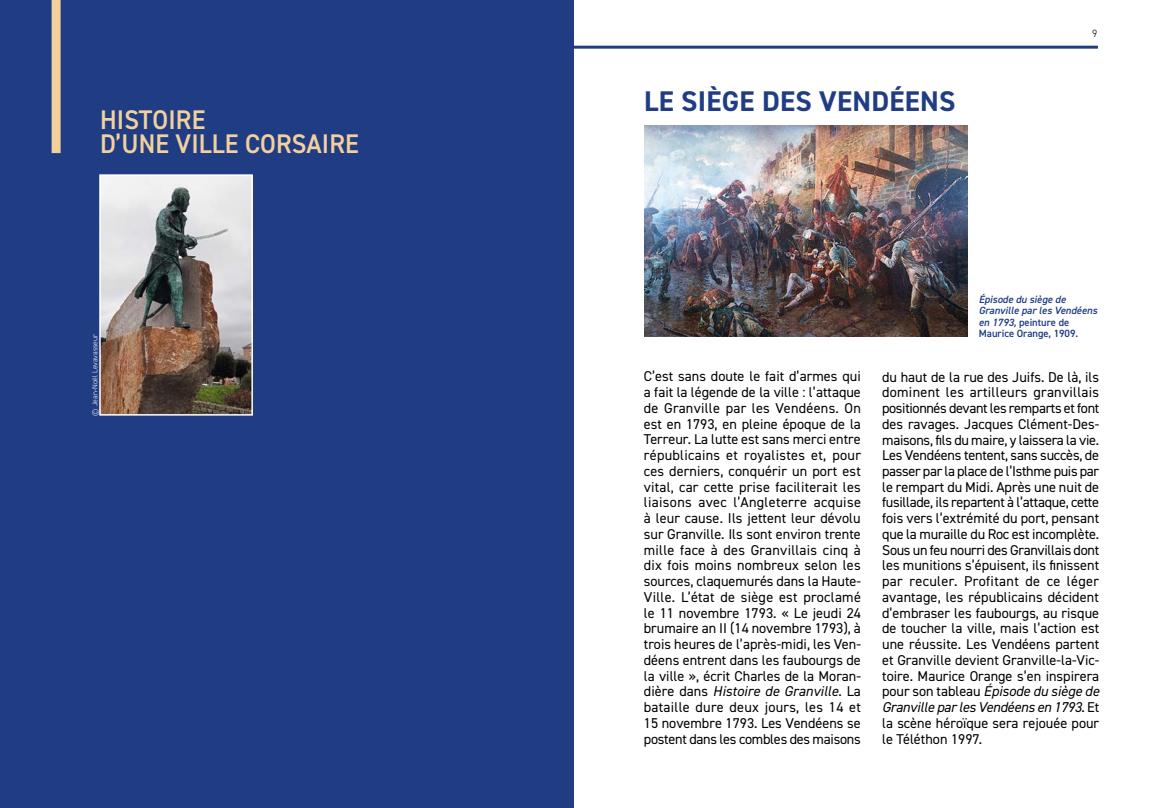
<style>
.page{position:relative;width:1149px;height:808px;background:#fff}
.page>*{position:absolute;margin:0;border:0;box-sizing:border-box;transform-origin:0 0}
.t1{font:700 28.5px "DIN2014";letter-spacing:.01em;color:#203d84}
.t2{font:600 27px/24px "DIN2014";letter-spacing:.005em;color:#f2d19d;scale:.95 1}
.t3{font:14.25px/15.8px "DIN2014";color:#000;text-align:justify}
.t4{font:italic 600 10.5px/11.2px "DIN2014";color:#203d84}
.t5{font:300 10.5px "DIN2014";color:#000}
.t6{font:300 7.5px "DIN2014";color:#fff}
.s1{font-style:normal}
.s2{font-style:italic}
</style>
<div class="page">
<img style="left:644px;top:125px;width:323px;height:212px">
<hr style="left:51px;top:46px;width:1046px;height:3px;background:#203d84">
<div style="left:0;top:0;width:574px;height:808px;background:#203d84"></div>
<div style="left:52px;top:0;width:9px;height:153px;background:#f2d19d"></div>
<img style="left:102px;top:177px;width:148px;height:236px">
<div style="left:99px;top:174px;width:154px;height:242px;border:2px solid #fff"></div>
<h2 class="t2" style="left:100px;top:107px;width:274px">HISTOIRE<br>D’UNE VILLE CORSAIRE</h2>
<p class="t6" style="left:90px;top:416px;width:83px;rotate:-90deg">© Jean-Noël Levavasseur</p>
<h1 class="t1" style="left:643px;top:82px;width:313px">LE SIÈGE DES VENDÉENS</h1>
<p class="t5" style="left:1091px;top:27px;width:7px">9</p>
<p class="t4" style="left:978px;top:294px;width:120px">Épisode du siège de<br>Granville par les Vendéens en 1793, <span class="s1">peinture de<br>Maurice Orange, 1909.</span></p>
<p class="t3" style="left:643px;top:368px;width:218px">C’est sans doute le fait d’armes qui a fait la légende de la ville : l’attaque de Granville par les Vendéens. On est en 1793, en pleine époque de la Terreur. La lutte est sans merci entre républicains et royalistes et, pour ces derniers, conquérir un port est vital, car cette prise faciliterait les liaisons avec l’Angleterre acquise à leur cause. Ils jettent leur dévolu sur Granville. Ils sont environ trente mille face à des Granvillais cinq à dix fois moins nombreux selon les sources, claquemurés dans la Haute-Ville. L’état de siège est proclamé le 11 novembre 1793. « Le jeudi 24 brumaire an II (14 novembre 1793), à trois heures de l’après-midi, les Ven&shy;déens entrent dans les faubourgs de la ville », écrit Charles de la Moran&shy;dière dans <span class="s2">Histoire de Granville</span>. La bataille dure deux jours, les 14 et 15 novembre 1793. Les Vendéens se postent dans les combles des maisons</p>
<p class="t3" style="left:881px;top:368px;width:218px">du haut de la rue des Juifs. De là, ils dominent les artilleurs granvillais positionnés devant les remparts et font des ravages. Jacques Clément-Des&shy;maisons, fils du maire, y laissera la vie.<br>Les Vendéens tentent, sans succès, de passer par la place de l’Isthme puis par le rempart du Midi. Après une nuit de fusillade, ils repartent à l’attaque, cette fois vers l’extrémité du port, pensant que la muraille du Roc est incomplète.<br>Sous un feu nourri des Granvillais dont les munitions s’épuisent, ils finissent par reculer. Profitant de ce léger avantage, les républicains décident d’embraser les faubourgs, au risque de toucher la ville, mais l’action est une réussite. Les Vendéens partent et Granville devient Granville-la-Vic&shy;toire. Maurice Orange s’en inspirera pour son tableau <span class="s2">Épisode du siège de Granville par les Vendéens en 1793</span>. Et la scène héroïque sera rejouée pour le Téléthon 1997.</p>
</div>
